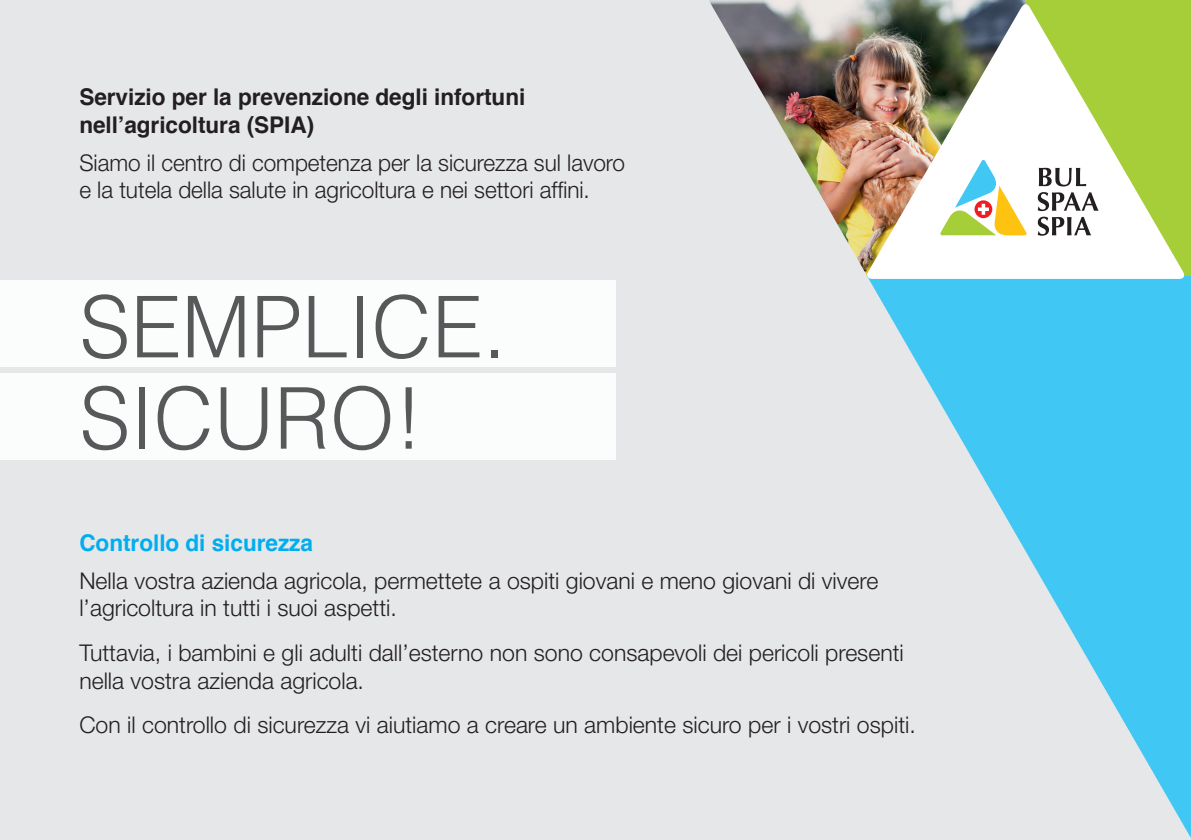
<style>
.page{position:relative;width:1191px;height:840px;background:#fff}
.page>*{position:absolute;margin:0;border:0;box-sizing:border-box;transform-origin:0 0}
.t1{font:300 85.2px/91.2px "Helvetica";color:#57585a}
.t2{font:300 23px/27.6px "Helvetica Neue";color:#231f20}
.t3{font:700 23px/27.6px "Helvetica";color:#231f20}
.t4{font:700 23px "Helvetica";color:#00aeef}
.s1{font-family:"Helvetica Neue LT Std"}
</style>
<div class="page">
<div style="left:0;top:0;width:1191px;height:839px;background:#e6e7e9"></div>
<img style="left:709px;top:0;width:155px;height:271px">
<svg style="left:869px;top:276px;width:322px;height:561px"></svg>
<svg style="left:1187px;top:0;width:4px;height:276px"></svg>
<img style="left:864px;top:0;width:323px;height:279px">
<svg style="left:1038px;top:168px;width:48px;height:18px"></svg>
<svg style="left:1037px;top:192px;width:61px;height:43px;background:#b7b6b6"></svg>
<svg style="left:940px;top:160px;width:87px;height:75px;background:#dbe3c0"></svg>
<div style="left:0;top:280px;width:615px;height:87px;background:#fff"></div>
<div style="left:0;top:373px;width:615px;height:86px;background:#fff"></div>
<p class="t3" style="left:79px;top:83px;width:447px">Servizio per la prevenzione degli infortuni nell’agricoltura (SPIA)</p>
<p class="t2" style="left:79px;top:148px;width:547px">Siamo il centro di competenza per la sicurezza sul lavoro e la tutela della salute in agricoltura e nei settori affini.</p>
<h1 class="t1" style="left:79px;top:275px;width:428px">SEMPLICE.<br>SICURO!</h1>
<p class="t4" style="left:79px;top:524px;width:235px">Controllo di sicurezza</p>
<p class="t2" style="left:79px;top:566px;width:800px">Nella vostra azienda agricola, permettete a ospiti giovani e meno giovani di vivere l<span class="s1">’</span>agricoltura in tutti i suoi aspetti.</p>
<p class="t2" style="left:79px;top:638px;width:826px">Tuttavia, i bambini e gli adulti dall<span class="s1">’</span>esterno non sono consapevoli dei pericoli presenti nella vostra azienda agricola.</p>
<p class="t2" style="left:79px;top:710px;width:838px">Con il controllo di sicurezza vi aiutiamo a creare un ambiente sicuro per i vostri ospiti.</p>
</div>
